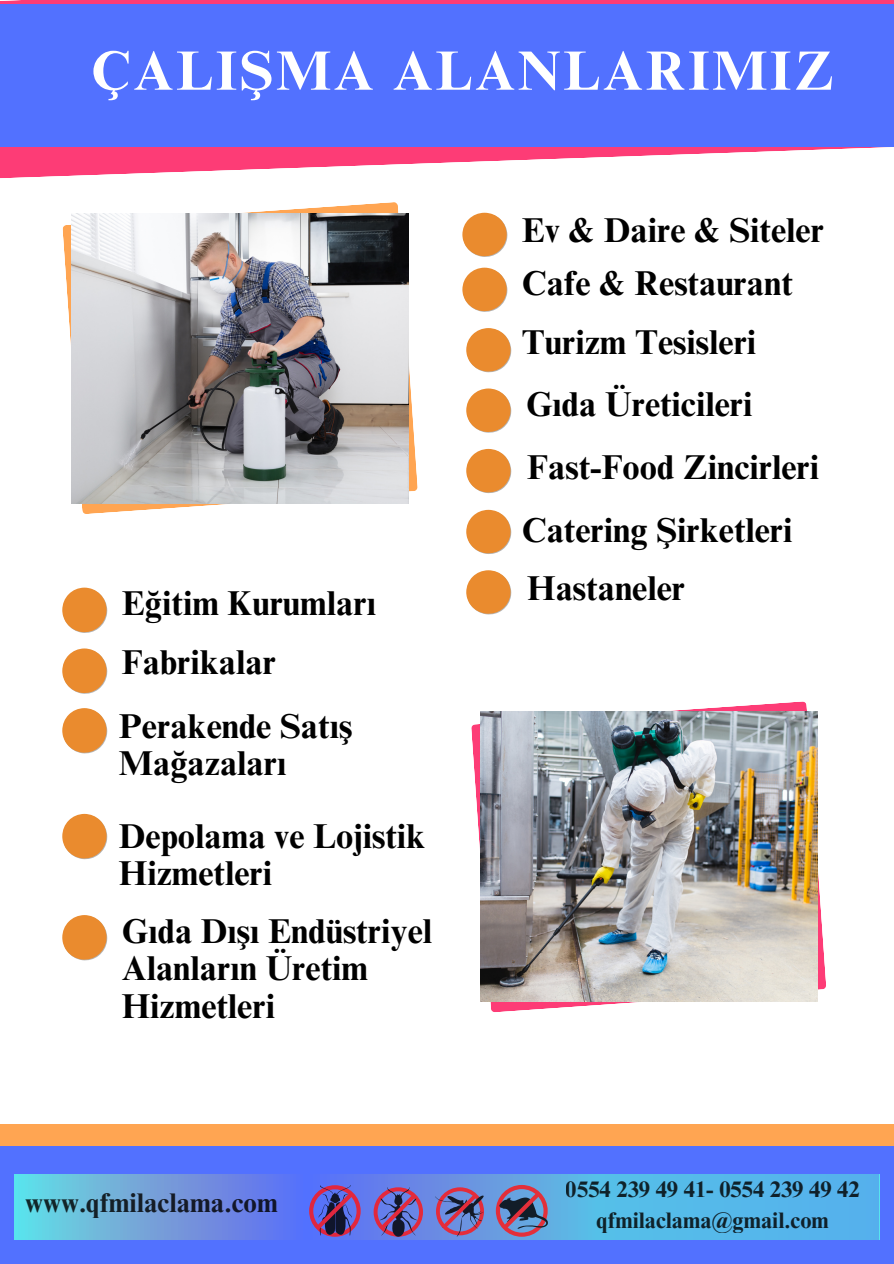
<style>
.page{position:relative;width:894px;height:1264px;background:#fff}
.page>*{position:absolute;margin:0;border:0;box-sizing:border-box;transform-origin:0 0}
.t1{font:700 55.5px "Times NRMT Pro";letter-spacing:.05em;color:#fff}
.t2{font:700 34.5px/37.2px "Times NRMT Pro";color:#000}
.t3{font:700 27px "Times NRMT Pro";color:#000}
.t4{font:700 22.5px/30.3px "Times NRMT Pro";color:#000;text-align:center}
</style>
<div class="page">
<svg style="left:62px;top:202px;width:355px;height:312px"></svg>
<img style="left:72px;top:213px;width:336px;height:290px">
<svg style="left:0;top:0;width:893px;height:178px;fill:#fd3c76"></svg>
<div style="left:0;top:5px;width:893px;height:142px;background:#5271ff"></div>
<div style="left:0;top:1123px;width:893px;height:140px;background:#ffa552"></div>
<div style="left:0;top:1146px;width:893px;height:117px;background:#5271ff"></div>
<svg style="left:471px;top:701px;width:355px;height:311px"></svg>
<img style="left:480px;top:711px;width:337px;height:290px">
<svg style="left:462px;top:213px;width:45px;height:44px"></svg>
<svg style="left:462px;top:268px;width:45px;height:44px"></svg>
<svg style="left:466px;top:328px;width:45px;height:45px"></svg>
<svg style="left:466px;top:388px;width:45px;height:45px"></svg>
<svg style="left:466px;top:449px;width:45px;height:44px"></svg>
<svg style="left:466px;top:510px;width:45px;height:44px"></svg>
<svg style="left:62px;top:587px;width:45px;height:46px"></svg>
<svg style="left:62px;top:648px;width:45px;height:46px"></svg>
<svg style="left:466px;top:570px;width:45px;height:45px"></svg>
<svg style="left:62px;top:708px;width:45px;height:46px"></svg>
<svg style="left:62px;top:813px;width:45px;height:46px"></svg>
<svg style="left:62px;top:915px;width:45px;height:45px"></svg>
<svg style="left:14px;top:1174px;width:865px;height:65px;background:#60a9e6"></svg>
<svg style="left:309px;top:1184px;width:51px;height:52px"></svg>
<svg style="left:373px;top:1187px;width:50px;height:49px;background:#7b5798"></svg>
<svg style="left:435px;top:1187px;width:49px;height:49px;background:#80659a"></svg>
<svg style="left:495px;top:1184px;width:52px;height:52px;background:#78688c"></svg>
<p class="t1" style="left:91px;top:50px;width:744px">ÇALIŞMA ALANLARIMIZ</p>
<p class="t2" style="left:521px;top:216px;width:303px">Ev &amp; Daire &amp; Siteler</p>
<p class="t2" style="left:521px;top:269px;width:272px">Cafe &amp; Restaurant</p>
<h2 class="t2" style="left:521px;top:328px;width:235px">Turizm Tesisleri</h2>
<h2 class="t2" style="left:526px;top:390px;width:227px">Gıda Üreticileri</h2>
<p class="t2" style="left:527px;top:453px;width:292px">Fast-Food Zincirleri</p>
<p class="t2" style="left:122px;top:589px;width:256px">Eğitim Kurumları</p>
<h2 class="t2" style="left:122px;top:648px;width:156px">Fabrikalar</h2>
<h2 class="t2" style="left:119px;top:712px;width:235px">Perakende Satış<br>Mağazaları</h2>
<p class="t2" style="left:119px;top:821px;width:308px">Depolama ve Lojistik<br>Hizmetleri</p>
<h2 class="t2" style="left:122px;top:917px;width:312px">Gıda Dışı Endüstriyel<br>Alanların Üretim<br>Hizmetleri</h2>
<p class="t3" style="left:25px;top:1192px;width:254px">www.qfm laclama.com</p>
<p class="t2" style="left:521px;top:516px;width:271px">Catering Şirketleri</p>
<h2 class="t2" style="left:527px;top:574px;width:159px">Hastaneler</h2>
<p class="t4" style="left:565px;top:1177px;width:295px">0554 239 49 41- 0554 239 49 42 qfm laclama@gma l.com</p>
</div>
